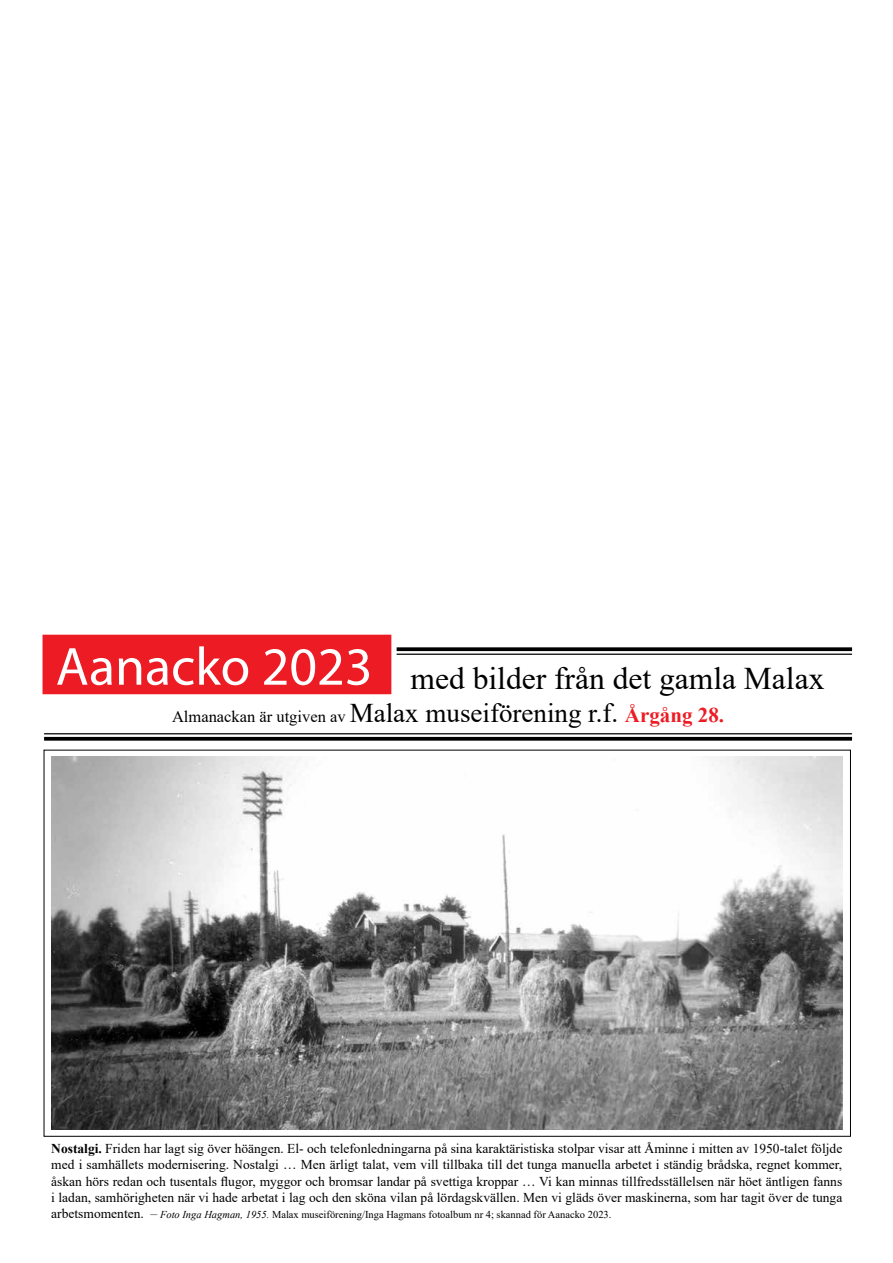
<style>
.page{position:relative;width:893px;height:1263px;background:#fff}
.page>*{position:absolute;margin:0;border:0;box-sizing:border-box;transform-origin:0 0}
.t1{font:31.5px "Times New Roman";color:#000}
.t2{font:27px "Times New Roman";color:#000}
.t3{font:13.5px/16.2px "Times New Roman";color:#000;text-align:justify}
.t4{font:10.5px "Times New Roman";color:#000}
.s1{font-family:"Myriad Pro";font-size:54px;color:#fff}
.s2{font-size:16.5px}
.s3{font-weight:700;font-size:21px;color:#ed1c24}
.s4{font-weight:700}
.s5{font-size:13.5px}
.s6{font-style:italic;font-size:13.5px}
.s7{font-style:italic}
</style>
<div class="page">
<div style="left:43px;top:635px;width:348px;height:59px;background:#ed1c24"></div>
<hr style="left:44px;top:733px;width:808px;height:1px;background:#000">
<svg style="left:44px;top:737px;width:808px;height:4px;background:#151515"></svg>
<svg style="left:397px;top:647px;width:455px;height:4px;background:#161616"></svg>
<hr style="left:397px;top:654px;width:455px;height:1px;background:#000">
<img style="left:51px;top:757px;width:791px;height:373px">
<h1 class="t1" style="left:56px;top:656px;width:770px"><span class="s1">Aanacko 2023</span> med bilder från det gamla Malax</h1>
<h2 class="t2" style="left:172px;top:694px;width:554px"><span class="s2">Almanackan är utgiven av</span> Malax museiförening r.f. <span class="s3">Årgång 28.</span></h2>
<p class="t3" style="left:51px;top:1140px;width:792px"><span class="s4">Nostalgi.</span> Friden har lagt sig över höängen. El- och telefonledningarna på sina karaktäristiska stolpar visar att Åminne i mitten av 1950-talet följde med i samhällets modernisering. Nostalgi … Men ärligt talat, vem vill tillbaka till det tunga manuella arbetet i ständig brådska, regnet kommer, åskan hörs redan och tusentals flugor, myggor och bromsar landar på svettiga kroppar … Vi kan minnas tillfredsställelsen när höet äntligen fanns i ladan, samhörigheten när vi hade arbetat i lag och den sköna vilan på lördagskvällen. Men vi gläds över maskinerna, som har tagit över de tunga</p>
<p class="t4" style="left:51px;top:1207px;width:562px"><span class="s5">arbetsmomenten.</span> <span class="s6">–</span> <span class="s7">Foto Inga Hagman, 1955.</span> Malax museiförening/Inga Hagmans fotoalbum nr 4; skannad för Aanacko 2023.</p>
</div>
